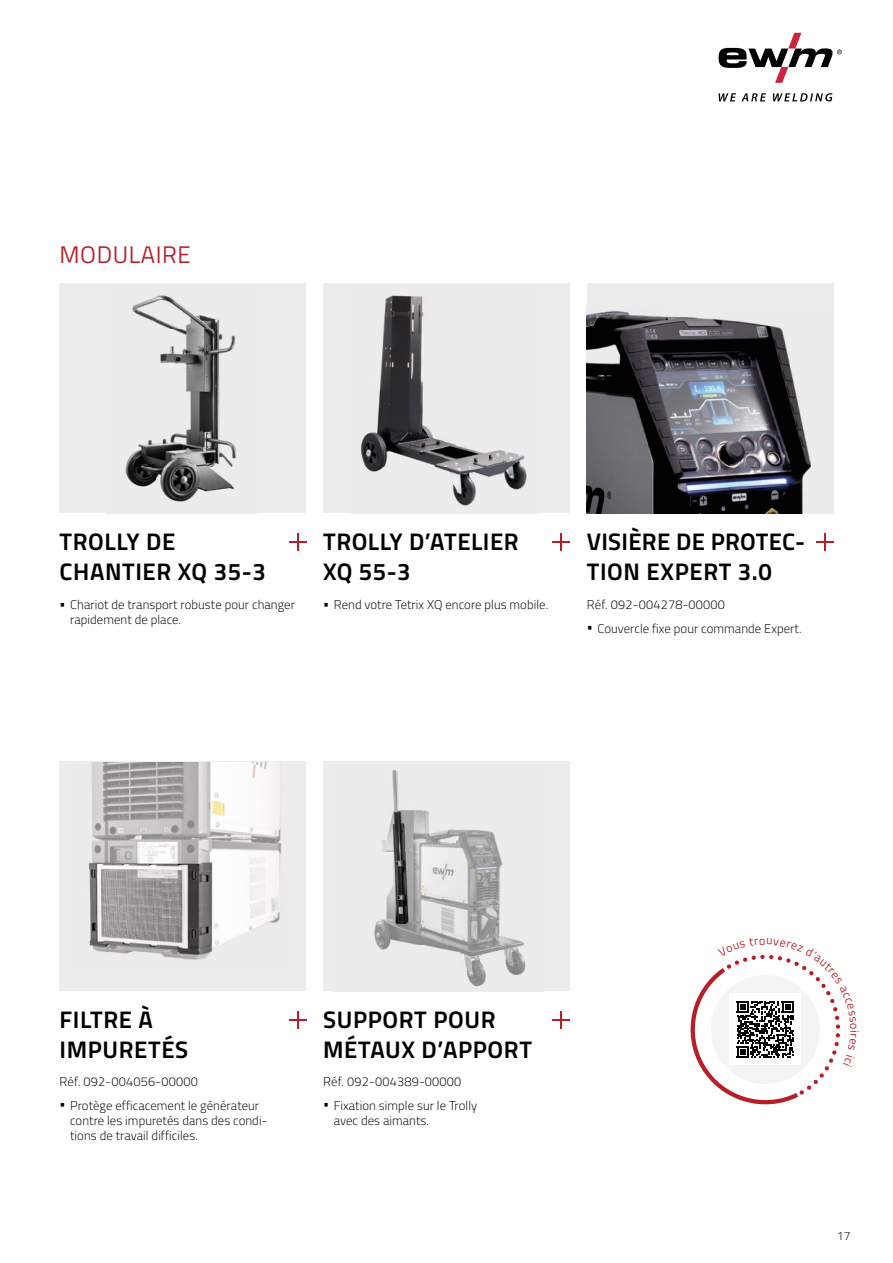
<style>
.page{position:relative;width:893px;height:1263px;background:#fff}
.page>*{position:absolute;margin:0;border:0;box-sizing:border-box;transform-origin:0 0}
.t1{font:700 24px/30px "Titillium Text";letter-spacing:.025em;color:#000}
.t2{font:24px "Titillium Text";letter-spacing:.025em;color:#b61f29}
.t3{font:300 12.75px/15.3px "Titillium Text";letter-spacing:.005em;color:#000}
.t4{font:300 12px "Titillium Text";color:#000}
</style>
<div class="page">
<div style="left:60px;top:283px;width:246px;height:230px;background:#ededed"></div>
<div style="left:323px;top:283px;width:247px;height:230px;background:#ededed"></div>
<img style="left:360px;top:295px;width:167px;height:211px">
<div style="left:587px;top:283px;width:246px;height:230px;background:#ededed"></div>
<img style="left:587px;top:311px;width:224px;height:202px">
<div style="left:323px;top:762px;width:247px;height:229px;background:#ededed"></div>
<img style="left:374px;top:770px;width:152px;height:217px">
<div style="left:60px;top:762px;width:246px;height:229px;background:#ededed"></div>
<img style="left:88px;top:762px;width:194px;height:198px">
<img style="left:125px;top:295px;width:112px;height:207px">
<svg style="left:553px;top:533px;width:17px;height:17px"></svg>
<svg style="left:289px;top:533px;width:17px;height:17px"></svg>
<svg style="left:816px;top:533px;width:17px;height:17px"></svg>
<svg style="left:289px;top:1011px;width:17px;height:17px"></svg>
<svg style="left:553px;top:1011px;width:17px;height:17px"></svg>
<svg style="left:719px;top:93px;width:113px;height:9px"></svg>
<svg style="left:719px;top:33px;width:123px;height:50px"></svg>
<svg style="left:690px;top:954px;width:151px;height:151px"></svg>
<h1 class="t2" style="left:60px;top:237px;width:133px">MODULAIRE</h1>
<h1 class="t1" style="left:60px;top:525px;width:208px">TROLLY DE<br>CHANTIER XQ 35-3</h1>
<h1 class="t1" style="left:323px;top:525px;width:197px">TROLLY D’ATELIER<br>XQ 55-3</h1>
<p class="t3" style="left:70px;top:596px;width:226px;text-indent:-11px">• Chariot de transport robuste pour changer rapidement de place.</p>
<p class="t3" style="left:323px;top:596px;width:226px">• Rend votre Tetrix XQ encore plus mobile.</p>
<h1 class="t1" style="left:587px;top:525px;width:220px">VISIÈRE DE PROTEC-<br>TION EXPERT 3.0</h1>
<p class="t3" style="left:587px;top:596px;width:140px">Réf. 092-004278-00000</p>
<p class="t3" style="left:587px;top:620px;width:216px">• Couvercle fixe pour commande Expert.</p>
<h1 class="t1" style="left:60px;top:1003px;width:130px">FILTRE À<br>IMPURETÉS</h1>
<h1 class="t1" style="left:323px;top:1003px;width:210px">SUPPORT POUR<br>MÉTAUX D’APPORT</h1>
<p class="t3" style="left:60px;top:1073px;width:140px">Réf. 092-004056-00000</p>
<p class="t3" style="left:70px;top:1097px;width:199px;text-indent:-11px">• Protège efficacement le générateur contre les impuretés dans des condi&shy;tions de travail difficiles.</p>
<p class="t3" style="left:323px;top:1073px;width:140px">Réf. 092-004389-00000</p>
<p class="t3" style="left:334px;top:1097px;width:145px;text-indent:-11px">• Fixation simple sur le Trolly avec des aimants.</p>
<p class="t4" style="left:837px;top:1227px;width:15px">17</p>
</div>
